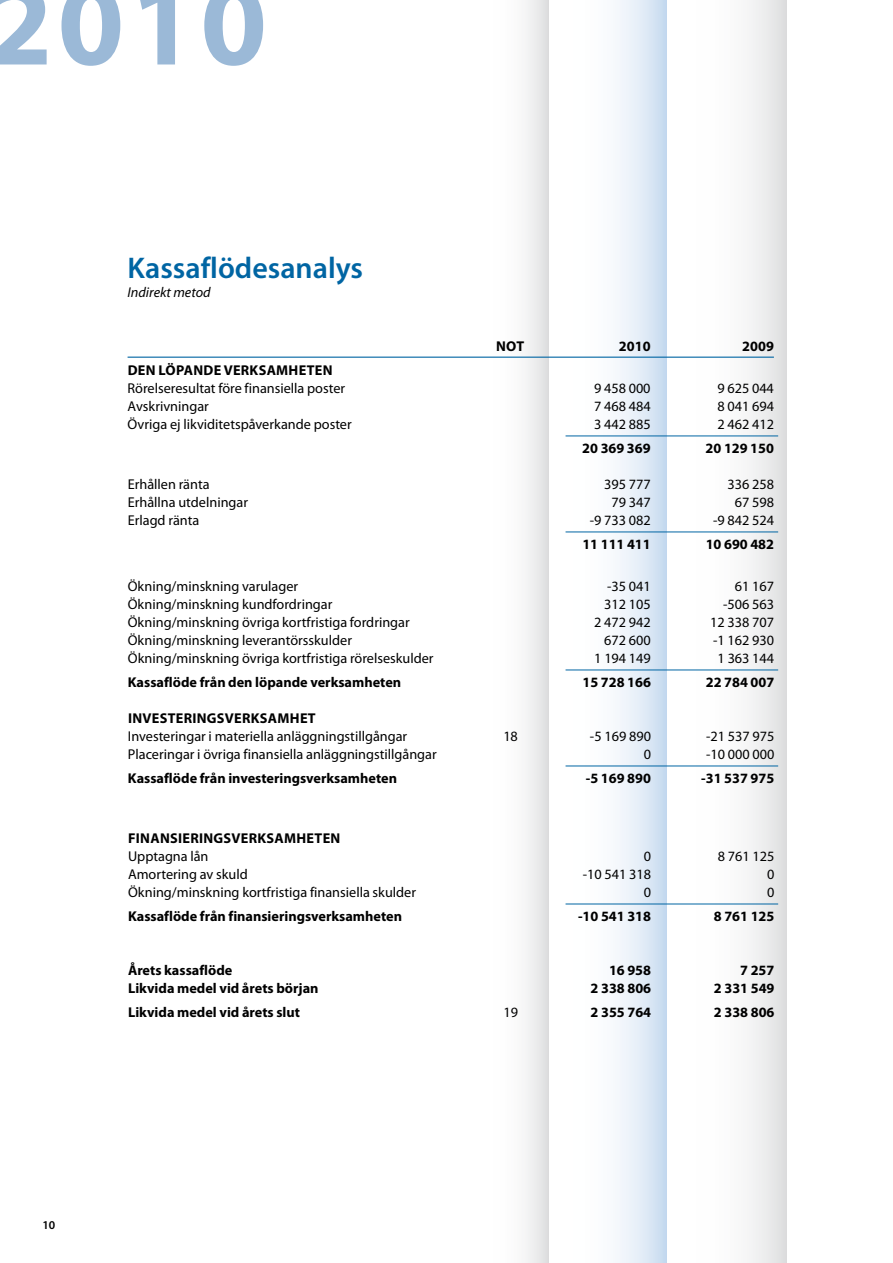
<style>
.page{position:relative;width:893px;height:1263px;background:#fff}
.page>*{position:absolute;margin:0;border:0;box-sizing:border-box;transform-origin:0 0}
.t1{font:700 120px "Myriad Pro";color:#9bb9d7}
.t2{font:600 30px "Myriad Pro";color:#0065a3}
.t3{font:14.25px "Myriad Pro";color:#000}
.t4{font:700 14.25px "Myriad Pro";color:#000}
.t5{font:italic 14.25px "Myriad Pro";color:#000}
.t6{font:600 12px "Myriad Pro";color:#000}
</style>
<div class="page">
<svg style="left:549px;top:0;width:119px;height:1263px"></svg>
<div style="left:476px;top:0;width:73px;height:1263px;background:linear-gradient(to right,#fff,#e7e8e8)"></div>
<div style="left:668px;top:0;width:119px;height:1263px;background:linear-gradient(to right,#fff,#e7e7e8)"></div>
<hr style="left:128px;top:357px;width:646px;height:1px;background:#0065a3">
<hr style="left:566px;top:436px;width:212px;height:1px;background:#0065a3">
<hr style="left:566px;top:532px;width:212px;height:1px;background:#0065a3">
<hr style="left:566px;top:670px;width:212px;height:1px;background:#0065a3">
<hr style="left:566px;top:766px;width:212px;height:1px;background:#0065a3">
<hr style="left:566px;top:904px;width:212px;height:1px;background:#0065a3">
<h1 class="t1" style="left:-14px;top:-54px;width:282px">2010</h1>
<h2 class="t2" style="left:128px;top:248px;width:237px">Kassaflödesanalys</h2>
<p class="t5" style="left:128px;top:284px;width:85px">Indirekt metod</p>
<p class="t4" style="left:496px;top:337px;width:30px">Not</p>
<p class="t4" style="left:619px;top:337px;width:33px">2010</p>
<p class="t4" style="left:742px;top:337px;width:33px">2009</p>
<p class="t4" style="left:128px;top:361px;width:59px">Den löpande</p>
<p class="t4" style="left:224px;top:361px;width:19px">verksa</p>
<p class="t4" style="left:276px;top:361px;width:48px">mheten</p>
<p class="t3" style="left:128px;top:380px;width:219px">Rörelseresultat före finansiella poster</p>
<p class="t3" style="left:594px;top:380px;width:58px">9 458 000</p>
<p class="t3" style="left:717px;top:380px;width:58px">9 625 044</p>
<p class="t3" style="left:128px;top:398px;width:83px">Avskrivningar</p>
<p class="t3" style="left:594px;top:398px;width:58px">7 468 484</p>
<p class="t3" style="left:717px;top:398px;width:58px">8 041 694</p>
<p class="t3" style="left:128px;top:416px;width:226px">Övriga ej likviditetspåverkande poster</p>
<p class="t3" style="left:594px;top:416px;width:58px">3 442 885</p>
<p class="t3" style="left:717px;top:416px;width:58px">2 462 412</p>
<p class="t4" style="left:582px;top:439px;width:70px">20 369 369</p>
<p class="t4" style="left:706px;top:439px;width:70px">20 129 150</p>
<p class="t3" style="left:128px;top:476px;width:83px">Erhållen ränta</p>
<p class="t3" style="left:604px;top:476px;width:48px">395 777</p>
<p class="t3" style="left:727px;top:476px;width:48px">336 258</p>
<p class="t3" style="left:128px;top:494px;width:122px">Erhållna utdelningar</p>
<p class="t3" style="left:611px;top:494px;width:41px">79 347</p>
<p class="t3" style="left:735px;top:494px;width:41px">67 598</p>
<p class="t3" style="left:128px;top:512px;width:73px">Erlagd ränta</p>
<p class="t3" style="left:590px;top:512px;width:62px">-9 733 082</p>
<p class="t3" style="left:713px;top:512px;width:62px">-9 842 524</p>
<p class="t4" style="left:582px;top:535px;width:70px">11 111 411</p>
<p class="t4" style="left:706px;top:535px;width:70px">10 690 482</p>
<p class="t3" style="left:128px;top:578px;width:172px">Ökning/minskning varulager</p>
<p class="t3" style="left:607px;top:578px;width:45px">-35 041</p>
<p class="t3" style="left:735px;top:578px;width:41px">61 167</p>
<p class="t3" style="left:128px;top:596px;width:206px">Ökning/minskning kundfordringar</p>
<p class="t3" style="left:604px;top:596px;width:48px">312 105</p>
<p class="t3" style="left:723px;top:596px;width:52px">-506 563</p>
<p class="t3" style="left:128px;top:614px;width:283px">Ökning/minskning övriga kortfristiga fordringar</p>
<p class="t3" style="left:594px;top:614px;width:58px">2 472 942</p>
<p class="t3" style="left:710px;top:614px;width:65px">12 338 707</p>
<p class="t3" style="left:128px;top:632px;width:226px">Ökning/minskning leverantörsskulder</p>
<p class="t3" style="left:604px;top:632px;width:48px">672 600</p>
<p class="t3" style="left:713px;top:632px;width:62px">-1 162 930</p>
<p class="t3" style="left:128px;top:650px;width:307px">Ökning/minskning övriga kortfristiga rörelseskulder</p>
<p class="t3" style="left:594px;top:650px;width:58px">1 194 149</p>
<p class="t3" style="left:718px;top:650px;width:58px">1 363 144</p>
<p class="t4" style="left:128px;top:673px;width:275px">Kassaflöde från den löpande verksamheten</p>
<p class="t4" style="left:582px;top:673px;width:70px">15 728 166</p>
<p class="t4" style="left:706px;top:673px;width:70px">22 784 007</p>
<p class="t4" style="left:128px;top:709px;width:57px">Investerings</p>
<p class="t4" style="left:225px;top:709px;width:19px">verksa</p>
<p class="t4" style="left:278px;top:709px;width:40px">mhet</p>
<p class="t3" style="left:128px;top:727px;width:281px">Investeringar i materiella anläggningstillgångar</p>
<p class="t3" style="left:503px;top:727px;width:16px">18</p>
<p class="t3" style="left:590px;top:727px;width:62px">-5 169 890</p>
<p class="t3" style="left:706px;top:727px;width:70px">-21 537 975</p>
<p class="t3" style="left:128px;top:745px;width:310px">Placeringar i övriga finansiella anläggningstillgångar</p>
<p class="t3" style="left:644px;top:745px;width:9px">0</p>
<p class="t3" style="left:706px;top:745px;width:70px">-10 000 000</p>
<p class="t4" style="left:128px;top:769px;width:271px">Kassaflöde från investeringsverksamheten</p>
<p class="t4" style="left:586px;top:769px;width:67px">-5 169 890</p>
<p class="t4" style="left:701px;top:769px;width:75px">-31 537 975</p>
<p class="t4" style="left:128px;top:829px;width:17px">Finansierings</p>
<p class="t4" style="left:232px;top:829px;width:19px">verksa</p>
<p class="t4" style="left:284px;top:829px;width:48px">mheten</p>
<p class="t3" style="left:128px;top:847px;width:82px">Upptagna lån</p>
<p class="t3" style="left:644px;top:847px;width:9px">0</p>
<p class="t3" style="left:718px;top:847px;width:58px">8 761 125</p>
<p class="t3" style="left:128px;top:865px;width:121px">Amortering av skuld</p>
<p class="t3" style="left:583px;top:865px;width:70px">-10 541 318</p>
<p class="t3" style="left:767px;top:865px;width:9px">0</p>
<p class="t3" style="left:128px;top:883px;width:290px">Ökning/minskning kortfristiga finansiella skulder</p>
<p class="t3" style="left:644px;top:883px;width:9px">0</p>
<p class="t3" style="left:767px;top:883px;width:9px">0</p>
<p class="t4" style="left:128px;top:907px;width:276px">Kassaflöde från finansieringsverksamheten</p>
<p class="t4" style="left:578px;top:907px;width:75px">-10 541 318</p>
<p class="t4" style="left:714px;top:907px;width:62px">8 761 125</p>
<p class="t4" style="left:128px;top:961px;width:106px">Årets kassaflöde</p>
<p class="t4" style="left:609px;top:961px;width:44px">16 958</p>
<p class="t4" style="left:740px;top:961px;width:36px">7 257</p>
<p class="t4" style="left:128px;top:979px;width:192px">Likvida medel vid årets början</p>
<p class="t4" style="left:591px;top:979px;width:62px">2 338 806</p>
<p class="t4" style="left:714px;top:979px;width:62px">2 331 549</p>
<p class="t4" style="left:128px;top:1003px;width:173px">Likvida medel vid årets slut</p>
<p class="t3" style="left:504px;top:1003px;width:16px">19</p>
<p class="t4" style="left:591px;top:1003px;width:62px">2 355 764</p>
<p class="t4" style="left:714px;top:1003px;width:62px">2 338 806</p>
<p class="t6" style="left:43px;top:1218px;width:14px">10</p>
</div>
